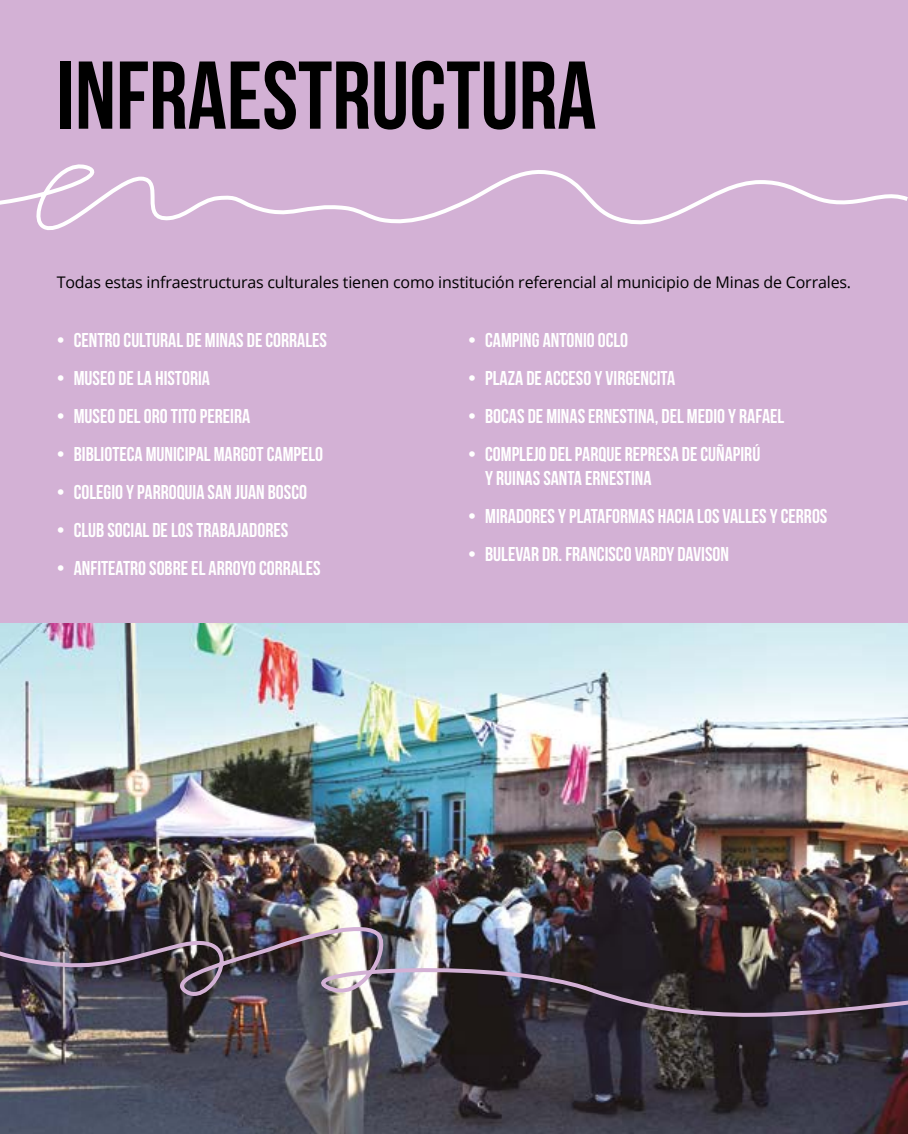
<style>
.page{position:relative;width:908px;height:1134px;background:#fff}
.page>*{position:absolute;margin:0;border:0;box-sizing:border-box;transform-origin:0 0}
.t1{font:96px "Bebas Neue";color:#000}
.t2{font:20px/24px "Bebas Neue";color:#fff}
.t3{font:16px "Open Sans";letter-spacing:-.01em;color:#000}
</style>
<div class="page">
<div style="left:0;top:0;width:907px;height:1134px;background:#d3b1d5"></div>
<img style="left:0;top:624px;width:907px;height:510px">
<svg style="left:0;top:164px;width:907px;height:66px"></svg>
<img style="left:0;top:915px;width:907px;height:190px">
<h1 class="t1" style="left:57px;top:43px;width:541px">INFRAESTRUCTURA</h1>
<p class="t3" style="left:57px;top:271px;width:795px">Todas estas infraestructuras culturales tienen como institución referencial al municipio de Minas de Corrales.</p>
<p class="t2" style="left:57px;top:328px;width:271px">• CENTRO CULTURAL DE MINAS DE CORRALES</p>
<p class="t2" style="left:57px;top:366px;width:155px">• MUSEO DE LA HISTORIA</p>
<p class="t2" style="left:57px;top:404px;width:195px">• MUSEO DEL ORO TITO PEREIRA</p>
<p class="t2" style="left:57px;top:442px;width:268px">• BIBLIOTECA MUNICIPAL MARGOT CAMPELO</p>
<p class="t2" style="left:57px;top:480px;width:252px">• COLEGIO Y PARROQUIA SAN JUAN BOSCO</p>
<p class="t2" style="left:57px;top:518px;width:233px">• CLUB SOCIAL DE LOS TRABAJADORES</p>
<p class="t2" style="left:57px;top:556px;width:265px">• ANFITEATRO SOBRE EL ARROYO CORRALES</p>
<p class="t2" style="left:468px;top:328px;width:161px">• CAMPING ANTONIO OCLO</p>
<p class="t2" style="left:468px;top:366px;width:208px">• PLAZA DE ACCESO Y VIRGENCITA</p>
<p class="t2" style="left:468px;top:404px;width:317px">• BOCAS DE MINAS ERNESTINA, DEL MEDIO Y RAFAEL</p>
<p class="t2" style="left:485px;top:442px;width:276px;text-indent:-17px">• COMPLEJO DEL PARQUE REPRESA DE CUÑAPIRÚ<br>Y RUINAS SANTA ERNESTINA</p>
<p class="t2" style="left:468px;top:504px;width:360px">• MIRADORES Y PLATAFORMAS HACIA LOS VALLES Y CERROS</p>
<p class="t2" style="left:468px;top:542px;width:262px">• BULEVAR DR. FRANCISCO VARDY DAVISON</p>
</div>
